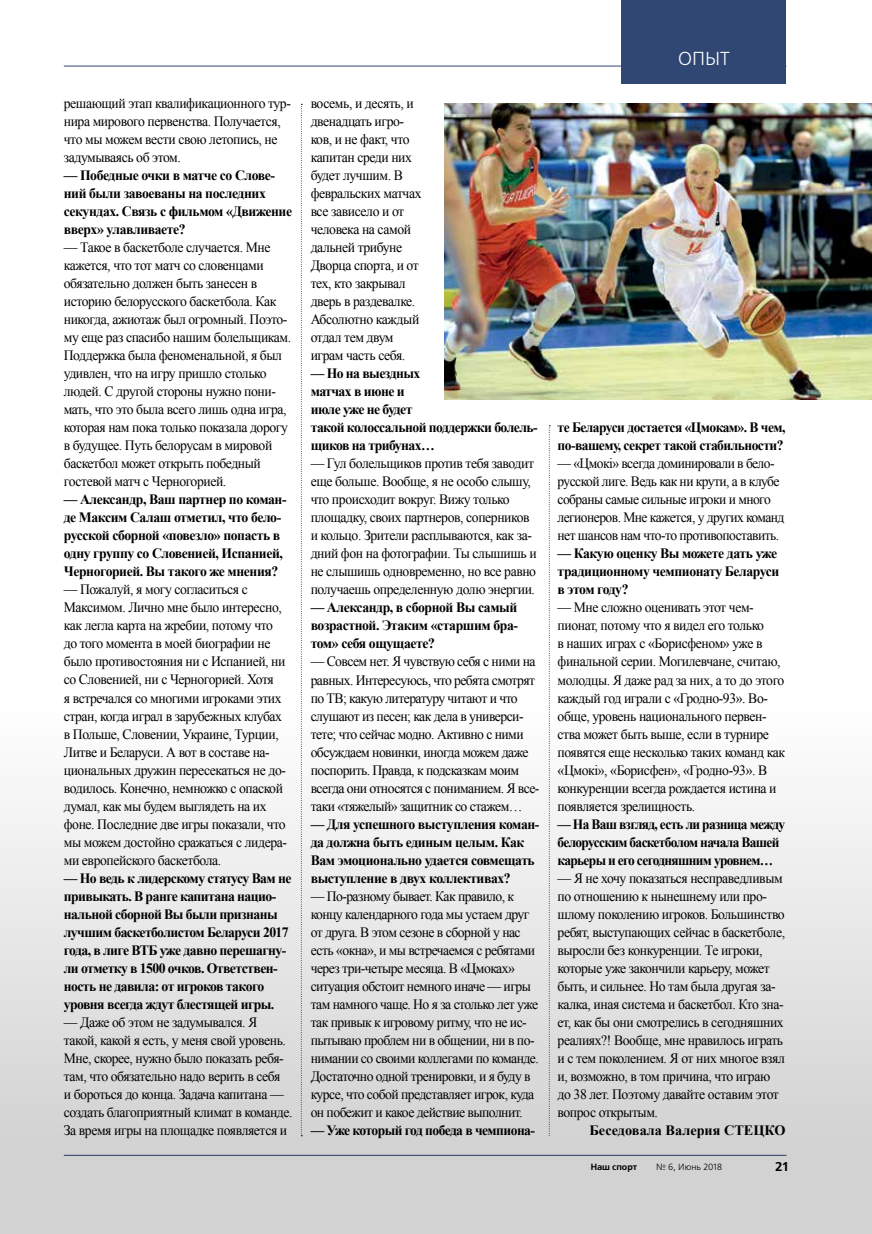
<style>
.page{position:relative;width:872px;height:1234px;background:#fff}
.page>*{position:absolute;margin:0;border:0;box-sizing:border-box;transform-origin:0 0}
.t1{font:18.75px "Free Set C";color:#fff}
.t2{font:14.25px/18px "Times New Roman";letter-spacing:-.03em;color:#000;scale:.96 1}
.t3{font:700 14.25px/18px "Times New Roman";letter-spacing:-.04em;color:#000;scale:.96 1}
.t4{font:14.25px/18px "Times New Roman";letter-spacing:-.03em;color:#000;scale:.95 1}
.t5{font:700 14.25px/18px "Times New Roman";letter-spacing:-.04em;color:#000;scale:.95 1}
.t6{font:700 14.25px/18px "Times New Roman";letter-spacing:-.04em;color:#000;scale:.94 1}
.t7{font:700 14.25px "Times New Roman";color:#000}
.t8{font:700 12.75px "Free Set C";color:#000}
.t9{font:9px "Free Set C";color:#000}
.t10{font:700 9px "Free Set C";color:#000}
</style>
<div class="page">
<hr style="left:64px;top:66px;width:722px;height:1px;background:#304774">
<div style="left:621px;top:0;width:165px;height:83px;background:#304774"></div>
<div style="left:0;top:707px;width:872px;height:526px;background:linear-gradient(to bottom,#fefefe,#cccbcb)"></div>
<img style="left:444px;top:104px;width:428px;height:296px">
<svg style="left:301px;top:104px;width:1px;height:1032px"></svg>
<svg style="left:549px;top:425px;width:1px;height:711px"></svg>
<p class="t2" style="left:64px;top:94px;width:238px">решающий этап квалификационного тур&shy;нира мирового первенства. Получается, что мы можем вести свою летопись, не задумываясь об этом.</p>
<p class="t3" style="left:64px;top:166px;width:239px">— Победные очки в матче со Слове&shy;ний были завоеваны на последних секундах. Связь с фильмом «Движение вверх» улавливаете?</p>
<p class="t2" style="left:64px;top:238px;width:238px">— Такое в баскетболе случается. Мне кажется, что тот матч со словенцами обязательно должен быть занесен в историю белорусского баскетбола. Как никогда, ажиотаж был огромный. Поэто&shy;му еще раз спасибо нашим болельщикам.<br>Поддержка была феноменальной, я был удивлен, что на игру пришло столько людей. С другой стороны нужно пони&shy;мать, что это была всего лишь одна игра, которая нам пока только показала дорогу в будущее. Путь белорусам в мировой баскетбол может открыть победный гостевой матч с Черногорией.</p>
<p class="t3" style="left:64px;top:490px;width:234px">— Александр, Ваш партнер по коман&shy;де Максим Салаш отметил, что бело&shy;русской сборной «повезло» попасть в одну группу со Словенией, Испанией, Черногорией. Вы такого же мнения?</p>
<p class="t2" style="left:64px;top:580px;width:234px">— Пожалуй, я могу согласиться с Максимом. Лично мне было интересно, как легла карта на жребии, потому что до того момента в моей биографии не было противостояния ни с Испанией, ни со Словенией, ни с Черногорией. Хотя<br>я встречался со многими игроками этих стран, когда играл в зарубежных клубах в Польше, Словении, Украине, Турции, Литве и Беларуси. А вот в составе на&shy;циональных дружин пересекаться не до&shy;водилось. Конечно, немножко с опаской думал, как мы будем выглядеть на их фоне. Последние две игры показали, что мы можем достойно сражаться с лидера&shy;ми европейского баскетбола.</p>
<p class="t3" style="left:64px;top:868px;width:239px">— Но ведь к лидерскому статусу Вам не привыкать. В ранге капитана нацио&shy;нальной сборной Вы были признаны лучшим баскетболистом Беларуси 2017 года, в лиге ВТБ уже давно перешагну&shy;ли отметку в 1500 очков. Ответствен&shy;ность не давила: от игроков такого уровня всегда ждут блестящей игры.</p>
<p class="t2" style="left:64px;top:1012px;width:240px">— Даже об этом не задумывался. Я такой, какой я есть, у меня свой уровень.<br>Мне, скорее, нужно было показать ребя&shy;там, что обязательно надо верить в себя<br>и бороться до конца. Задача капитана — создать благоприятный климат в команде.<br>За время игры на площадке появляется и</p>
<p class="t2" style="left:311px;top:94px;width:117px">восемь, и десять, и двенадцать игро&shy;ков, и не факт, что капитан среди них будет лучшим. В февральских матчах все зависело и от человека на самой дальней трибуне<br>Дворца спорта, и от тех, кто закрывал дверь в раздевалке.<br>Абсолютно каждый отдал тем двум играм часть себя.</p>
<p class="t3" style="left:311px;top:364px;width:238px">— Но на выездных<br>матчах в июне и<br>июле уже не будет<br>такой колоссальной поддержки болель&shy;щиков на трибунах…</p>
<p class="t2" style="left:311px;top:454px;width:237px">— Гул болельщиков против тебя заводит еще больше. Вообще, я не особо слышу, что происходит вокруг. Вижу только площадку, своих партнеров, соперников и кольцо. Зрители расплываются, как за&shy;дний фон на фотографии. Ты слышишь и не слышишь одновременно, но все равно получаешь определенную долю энергии.</p>
<p class="t3" style="left:311px;top:598px;width:217px;text-align:justify">— Александр, в сборной Вы самый возрастной. Этаким «старшим бра&shy;том» себя ощущаете?</p>
<p class="t2" style="left:311px;top:652px;width:240px">— Совсем нет. Я чувствую себя с ними на равных. Интересуюсь, что ребята смотрят по ТВ; какую литературу читают и что слушают из песен; как дела в универси&shy;тете; что сейчас модно. Активно с ними обсуждаем новинки, иногда можем даже поспорить. Правда, к подсказкам моим всегда они относятся с пониманием. Я все&shy;таки «тяжелый» защитник со стажем…</p>
<p class="t3" style="left:311px;top:814px;width:240px">— Для успешного выступления коман&shy;да должна быть единым целым. Как Вам эмоционально удается совмещать выступление в двух коллективах?</p>
<p class="t2" style="left:311px;top:886px;width:239px">— По-разному бывает. Как правило, к концу календарного года мы устаем друг от друга. В этом сезоне в сборной у нас есть «окна», и мы встречаемся с ребятами через три-четыре месяца. В «Цмоках» ситуация обстоит немного иначе — игры там намного чаще. Но я за столько лет уже так привык к игровому ритму, что не ис&shy;пытываю проблем ни в общении, ни в по&shy;нимании со своими коллегами по команде.<br>Достаточно одной тренировки, и я буду в курсе, что собой представляет игрок, куда он побежит и какое действие выполнит.</p>
<p class="t5" style="left:311px;top:1120px;width:238px">— Уже который год победа в чемпиона-</p>
<h1 class="t1" style="left:678px;top:49px;width:53px">ОПЫТ</h1>
<p class="t5" style="left:557px;top:418px;width:241px">те Беларуси достается «Цмокам». В чем, по-вашему, секрет такой стабильности?</p>
<p class="t4" style="left:557px;top:454px;width:240px">— «Цмокі» всегда доминировали в бело&shy;русской лиге. Ведь как ни крути, а в клубе собраны самые сильные игроки и много легионеров. Мне кажется, у других команд нет шансов нам что-то противопоставить.</p>
<p class="t3" style="left:557px;top:544px;width:233px">— Какую оценку Вы можете дать уже традиционному чемпионату Беларуси в этом году?</p>
<p class="t2" style="left:557px;top:598px;width:238px">— Мне сложно оценивать этот чем&shy;пионат, потому что я видел его только<br>в наших играх с «Борисфеном» уже в финальной серии. Могилевчане, считаю, молодцы. Я даже рад за них, а то до этого каждый год играли с «Гродно-93». Во&shy;обще, уровень национального первен&shy;ства может быть выше, если в турнире появятся еще несколько таких команд как «Цмокі», «Борисфен», «Гродно-93». В конкуренции всегда рождается истина и появляется зрелищность.</p>
<p class="t6" style="left:557px;top:814px;width:244px">— На Ваш взгляд, есть ли разница между белорусским баскетболом начала Вашей карьеры и его сегодняшним уровнем…</p>
<p class="t2" style="left:557px;top:868px;width:238px">— Я не хочу показаться несправедливым по отношению к нынешнему или про&shy;шлому поколению игроков. Большинство ребят, выступающих сейчас в баскетболе, выросли без конкуренции. Те игроки, которые уже закончили карьеру, может быть, и сильнее. Но там была другая за&shy;калка, иная система и баскетбол. Кто зна&shy;ет, как бы они смотрелись в сегодняшних реалиях?! Вообще, мне нравилось играть и с тем поколением. Я от них многое взял и, возможно, в том причина, что играю до 38 лет. Поэтому давайте оставим этот вопрос открытым.</p>
<p class="t7" style="left:589px;top:1119px;width:198px">Беседовала Валерия СТЕЦКО</p>
<p class="t10" style="left:590px;top:1161px;width:48px">Наш спорт</p>
<p class="t9" style="left:656px;top:1161px;width:68px">№ 6, Июнь 2018</p>
<p class="t8" style="left:775px;top:1158px;width:14px">21</p>
</div>
